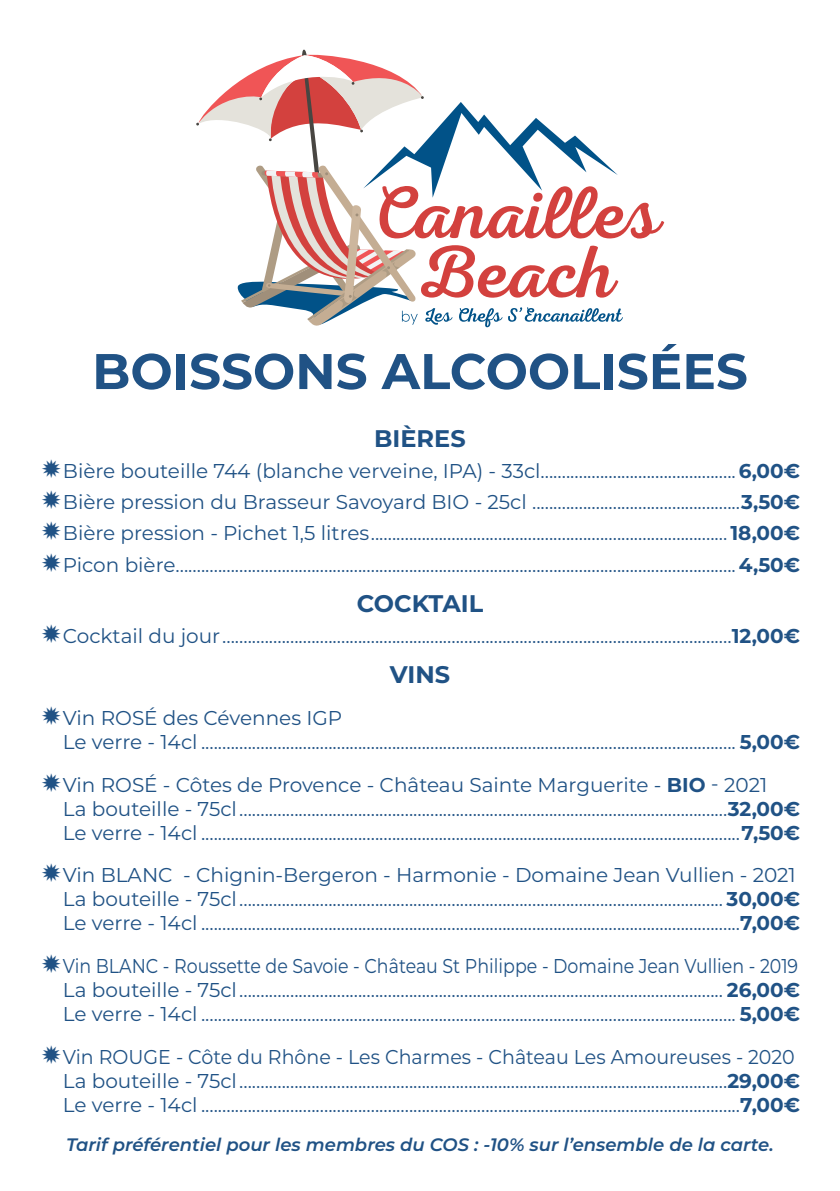
<style>
.page{position:relative;width:840px;height:1191px;background:#fff}
.page>*{position:absolute;margin:0;border:0;box-sizing:border-box;transform-origin:0 0}
.t1{font:700 50px "Montserrat";color:#205285}
.t2{font:700 24px "Montserrat";color:#205285}
.t3{font:20px/24px "Montserrat";color:#205285}
.t4{font:20px/24px "Montserrat";color:#205285;text-align:justify;scale:.87 1}
.t5{font:20px/24px "Montserrat";color:#205285;scale:.95 1}
.t6{font:italic 600 18px "Montserrat";color:#205285}
.s1{font-weight:700}
</style>
<div class="page">
<svg style="left:196px;top:50px;width:467px;height:277px"></svg>
<p class="t1" style="left:92px;top:335px;width:656px">BOISSONS ALCOOLISÉES</p>
<p class="t2" style="left:374px;top:421px;width:93px">BIÈRES</p>
<p class="t3" style="left:63px;top:458px;width:738px">Bière bouteille 744 (blanche verveine, IPA) - 33cl..............................................<span class="s1">6,00€</span></p>
<p class="t3" style="left:63px;top:489px;width:738px">Bière pression du Brasseur Savoyard BIO - 25cl .................................................<span class="s1">3,50€</span></p>
<p class="t3" style="left:63px;top:520px;width:738px">Bière pression - Pichet 1,5 litres....................................................................................<span class="s1">18,00€</span></p>
<p class="t3" style="left:63px;top:552px;width:738px">Picon bière....................................................................................................................................<span class="s1">4,50€</span></p>
<p class="t2" style="left:356px;top:585px;width:128px">COCKTAIL</p>
<p class="t3" style="left:63px;top:623px;width:738px">Cocktail du jour........................................................................................................................<span class="s1">12,00€</span></p>
<p class="t2" style="left:389px;top:657px;width:62px">VINS</p>
<p class="t3" style="left:63px;top:705px;width:738px">Vin ROSÉ des Cévennes IGP<br>Le verre - 14cl .............................................................................................................................. <span class="s1">5,00€</span></p>
<p class="t3" style="left:63px;top:772px;width:738px">Vin ROSÉ - Côtes de Provence - Château Sainte Marguerite - <span class="s1">BIO</span> - 2021<br>La bouteille - 75cl...................................................................................................................<span class="s1">32,00€<br></span>Le verre - 14cl ...............................................................................................................................<span class="s1">7,50€</span></p>
<p class="t3" style="left:63px;top:862px;width:738px">Vin BLANC - Chignin-Bergeron - Harmonie - Domaine Jean Vullien - 2021<br>La bouteille - 75cl.................................................................................................................. <span class="s1">30,00€<br></span>Le verre - 14cl ...............................................................................................................................<span class="s1">7,00€</span></p>
<p class="t4" style="left:63px;top:953px;width:848px">Vin BLANC - Roussette de Savoie - Château St Philippe - Domaine Jean Vullien - 2019<br>La bouteille - 75cl.................................................................................................................. <span class="s1">26,00€ </span>Le verre - 14cl .............................................................................................................................. <span class="s1">5,00€</span></p>
<p class="t5" style="left:63px;top:1043px;width:777px">Vin ROUGE - Côte du Rhône - Les Charmes - Château Les Amoureuses - 2020<br>La bouteille - 75cl...................................................................................................................<span class="s1">29,00€<br></span>Le verre - 14cl ...............................................................................................................................<span class="s1">7,00€</span></p>
<p class="t6" style="left:66px;top:1132px;width:708px">Tarif préférentiel pour les membres du COS : -10% sur l’ensemble de la carte.</p>
</div>
